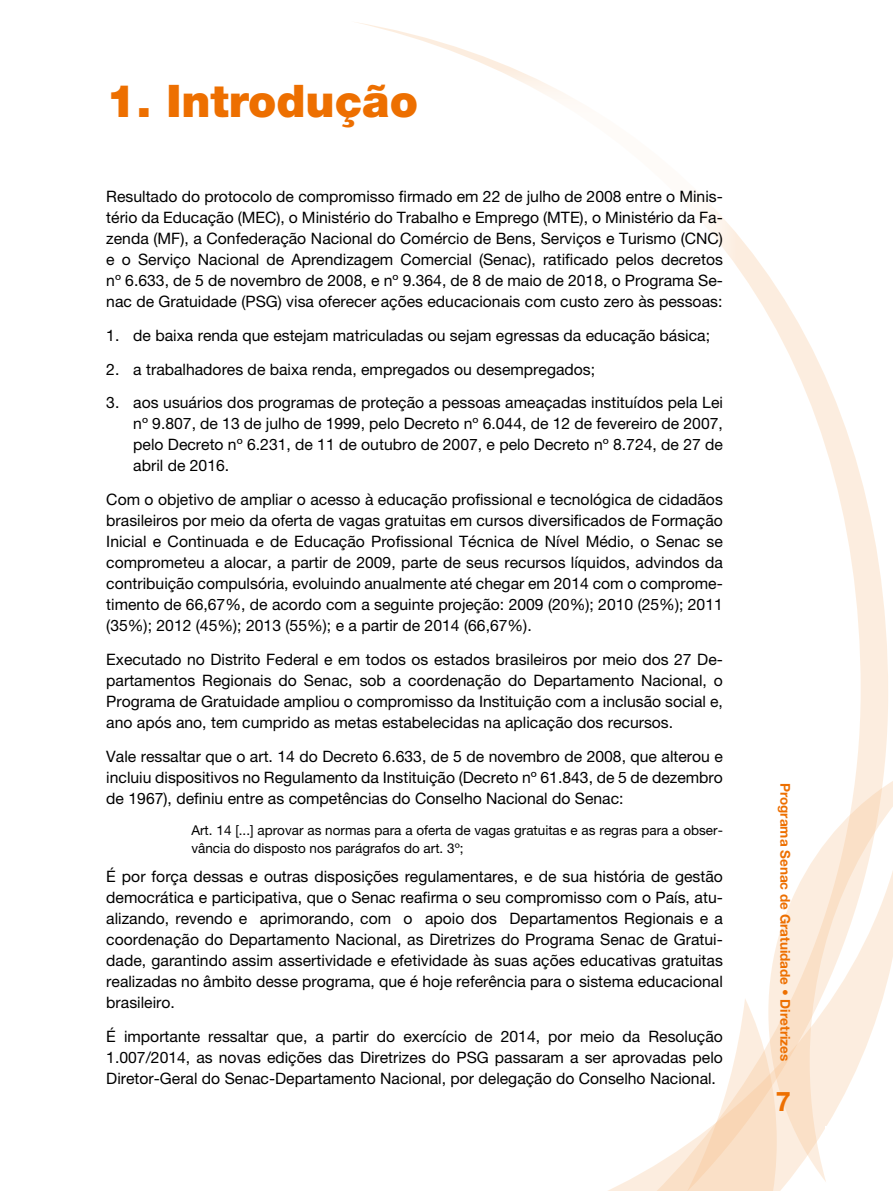
<style>
.page{position:relative;width:893px;height:1191px;background:#fff}
.page>*{position:absolute;margin:0;border:0;box-sizing:border-box;transform-origin:0 0}
.t1{font:900 45px "Helvetica Neue LT Pro";color:#ed6f00}
.t2{font:700 27px "Helvetica Neue LT Pro";color:#ed6f00}
.t3{font:15.75px/21px "Helvetica Neue LT Pro";color:#000;text-align:justify}
.t4{font:13.5px/18px "Helvetica Neue LT Pro";color:#000}
.t5{font:700 13.5px "Helvetica Neue LT Pro";color:#ed6f00}
</style>
<div class="page">
<svg style="left:356px;top:22px;width:532px;height:736px"></svg>
<svg style="left:608px;top:999px;width:169px;height:192px"></svg>
<svg style="left:768px;top:758px;width:125px;height:424px"></svg>
<div style="left:436px;top:70px;width:300px;height:236px;background:#fff"></div>
<div style="left:825px;top:1126px;width:38px;height:40px;background:#fff"></div>
<h1 class="t1" style="left:106px;top:74px;width:313px">1. Introdução</h1>
<p class="t3" style="left:106px;top:186px;width:618px">Resultado do protocolo de compromisso firmado em 22 de julho de 2008 entre o Minis&shy;tério da Educação (MEC), o Ministério do Trabalho e Emprego (MTE), o Ministério da Fa&shy;zenda (MF), a Confederação Nacional do Comércio de Bens, Serviços e Turismo (CNC) e o Serviço Nacional de Aprendizagem Comercial (Senac), ratificado pelos decretos nº 6.633, de 5 de novembro de 2008, e nº 9.364, de 8 de maio de 2018, o Programa Se&shy;nac de Gratuidade (PSG) visa oferecer ações educacionais com custo zero às pessoas:</p>
<p class="t3" style="left:106px;top:324px;width:605px">1. de baixa renda que estejam matriculadas ou sejam egressas da educação básica;</p>
<p class="t3" style="left:106px;top:358px;width:490px">2. a trabalhadores de baixa renda, empregados ou desempregados;</p>
<p class="t3" style="left:133px;top:392px;width:591px;text-indent:-27px">3. aos usuários dos programas de proteção a pessoas ameaçadas instituídos pela Lei nº 9.807, de 13 de julho de 1999, pelo Decreto nº 6.044, de 12 de fevereiro de 2007, pelo Decreto nº 6.231, de 11 de outubro de 2007, e pelo Decreto nº 8.724, de 27 de abril de 2016.</p>
<p class="t3" style="left:106px;top:489px;width:618px">Com o objetivo de ampliar o acesso à educação profissional e tecnológica de cidadãos brasileiros por meio da oferta de vagas gratuitas em cursos diversificados de Formação Inicial e Continuada e de Educação Profissional Técnica de Nível Médio, o Senac se comprometeu a alocar, a partir de 2009, parte de seus recursos líquidos, advindos da contribuição compulsória, evoluindo anualmente até chegar em 2014 com o comprome&shy;timento de 66,67%, de acordo com a seguinte projeção: 2009 (20%); 2010 (25%); 2011 (35%); 2012 (45%); 2013 (55%); e a partir de 2014 (66,67%).</p>
<p class="t3" style="left:106px;top:648px;width:618px">Executado no Distrito Federal e em todos os estados brasileiros por meio dos 27 De&shy;partamentos Regionais do Senac, sob a coordenação do Departamento Nacional, o Programa de Gratuidade ampliou o compromisso da Instituição com a inclusão social e, ano após ano, tem cumprido as metas estabelecidas na aplicação dos recursos.</p>
<p class="t3" style="left:106px;top:745px;width:618px">Vale ressaltar que o art. 14 do Decreto 6.633, de 5 de novembro de 2008, que alterou e incluiu dispositivos no Regulamento da Instituição (Decreto nº 61.843, de 5 de dezembro de 1967), definiu entre as competências do Conselho Nacional do Senac:</p>
<p class="t4" style="left:191px;top:820px;width:533px">Art. 14 [...] aprovar as normas para a oferta de vagas gratuitas e as regras para a obser&shy;vância do disposto nos parágrafos do art. 3º;</p>
<p class="t3" style="left:106px;top:865px;width:618px">É por força dessas e outras disposições regulamentares, e de sua história de gestão democrática e participativa, que o Senac reafirma o seu compromisso com o País, atu&shy;alizando, revendo e aprimorando, com o apoio dos Departamentos Regionais e a coordenação do Departamento Nacional, as Diretrizes do Programa Senac de Gratui&shy;dade, garantindo assim assertividade e efetividade às suas ações educativas gratuitas realizadas no âmbito desse programa, que é hoje referência para o sistema educacional brasileiro.</p>
<p class="t3" style="left:106px;top:1025px;width:618px">É importante ressaltar que, a partir do exercício de 2014, por meio da Resolução 1.007/2014, as novas edições das Diretrizes do PSG passaram a ser aprovadas pelo Diretor-Geral do Senac-Departamento Nacional, por delegação do Conselho Nacional.</p>
<p class="t5" style="left:794px;top:782px;width:280px;rotate:90deg">Programa Senac de Gratuidade • Diretrizes</p>
<h2 class="t2" style="left:776px;top:1084px;width:17px">7</h2>
</div>
